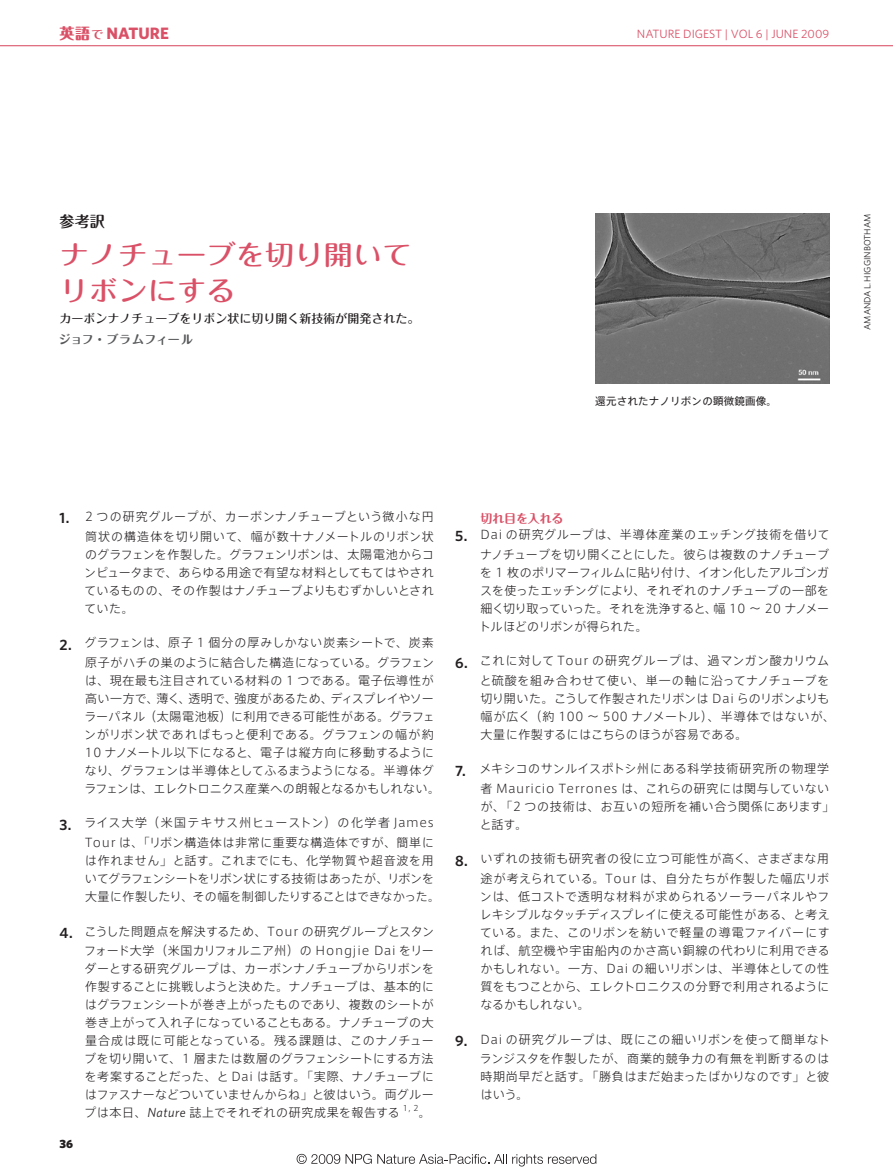
<style>
.page{position:relative;width:893px;height:1174px;background:#fff}
.page>*{position:absolute;margin:0;border:0;box-sizing:border-box;transform-origin:0 0}
.t1{font:500 27px/36px "Maru Fo Pro";letter-spacing:-.015em;color:#da5167;scale:1.1 1}
.t2{font:700 16.5px "Whitney";color:#da5167}
.t3{font:700 15px "Maru Fo Pro";color:#231f20}
.t4{font:300 12px/18px "Axis Std";letter-spacing:.03em;color:#231f20;text-align:justify}
.t5{font:300 12px/19.5px "Axis Std";letter-spacing:.055em;color:#231f20;text-align:right}
.t6{font:300 12px/19.5px "Axis Std";letter-spacing:.05em;color:#231f20;text-align:right}
.t7{font:300 12px/18px "Axis Std";letter-spacing:.005em;color:#231f20}
.t8{font:300 12px/19.5px "Axis Std";letter-spacing:.01em;color:#231f20;text-align:right}
.t9{font:300 12px/19.5px "Axis Std";letter-spacing:.06em;color:#231f20;text-align:right}
.t10{font:500 12px "Maru Fo Pro";color:#231f20}
.t11{font:12px "Whitney";color:#da5167}
.t12{font:700 12px "Maru Fo Pro";letter-spacing:.01em;color:#57585a}
.t13{font:700 12px "Maru Fo Pro";letter-spacing:-.015em;color:#da5167}
.t14{font:900 12px "Whitney";color:#231f20}
.t15{font:10.5px "Axis Std";letter-spacing:.02em;color:#231f20}
.t16{font:9px "Whitney";letter-spacing:.005em;color:#231f20}
.t17{font:300 7.8px "Axis Std";color:#231f20}
.s1{font-family:"Maru Fo Pro";font-weight:800;font-size:15px}
.s2{font-family:"Maru Fo Pro";font-size:12px}
.s3{font-family:"Whitney";font-weight:600;font-size:15px}
.s4{font-family:"Whitney";font-weight:400;font-style:italic;font-size:13.2px}
</style>
<div class="page">
<hr style="left:0;top:45px;width:893px;height:1px;background:#da5167">
<img style="left:595px;top:214px;width:234px;height:170px">
<svg style="left:297px;top:1153px;width:43px;height:10px"></svg>
<svg style="left:346px;top:1153px;width:250px;height:13px"></svg>
<h2 class="t2" style="left:60px;top:24px;width:111px"><span class="s1">英語</span><span class="s2">で</span> NATURE</h2>
<p class="t11" style="left:637px;top:27px;width:194px">NATURE DIGEST | VOL 6 | JUNE 2009</p>
<p class="t3" style="left:60px;top:209px;width:47px">参考訳</p>
<h1 class="t1" style="left:60px;top:233px;width:322px">ナノチューブを切り開いてリボンにする</h1>
<p class="t10" style="left:60px;top:309px;width:361px">カーボンナノチューブをリボン状に切り開く新技術が開発された。</p>
<p class="t12" style="left:59px;top:330px;width:136px">ジョフ・ブラムフィール</p>
<p class="t15" style="left:595px;top:393px;width:183px">還元されたナノリボンの顕微鏡画像。</p>
<p class="t16" style="left:862px;top:330px;width:118px;rotate:-90deg">AMANDAL. HIGGINBOTHAM</p>
<p class="t6" style="left:60px;top:506px;width:376px"><span class="s3">11</span> 2 つの研究グループが、カーボンナノチューブという微小な円筒状の構造体を切り開いて、幅が数十ナノメートルのリボン状</p>
<p class="t4" style="left:84px;top:544px;width:351px">のグラフェンを作製した。グラフェンリボンは、太陽電池からコンピュータまで、あらゆる用途で有望な材料としてもてはやされているものの、その作製はナノチューブよりもむずかしいとされていた。</p>
<p class="t4" style="left:60px;top:632px;width:376px;line-height:19.5px;text-align:right"><span class="s3">22</span> グラフェンは、原子 1 個分の厚みしかない炭素シートで、炭素原子がハチの巣のように結合した構造になっている。グラフェン</p>
<p class="t4" style="left:84px;top:670px;width:357px;text-align:left">は、現在最も注目されている材料の 1 つである。電子伝導性が高い一方で、薄く、透明で、強度があるため、ディスプレイやソーラーパネル（太陽電池板）に利用できる可能性がある。グラフェンがリボン状であればもっと便利である。グラフェンの幅が約10 ナノメートル以下になると、電子は縦方向に移動するようになり、グラフェンは半導体としてふるまうようになる。半導体グラフェンは、エレクトロニクス産業への朗報となるかもしれない。</p>
<p class="t5" style="left:59px;top:812px;width:376px"><span class="s3">33</span> ライス大学（米国テキサス州ヒューストン）の化学者 James<br>Tour は、「リボン構造体は非常に重要な構造体ですが、簡単に</p>
<p class="t7" style="left:85px;top:850px;width:357px">は作れません」と話す。これまでにも、化学物質や超音波を用いてグラフェンシートをリボン状にする技術はあったが、リボンを大量に作製したり、その幅を制御したりすることはできなかった。</p>
<p class="t4" style="left:60px;top:920px;width:376px;line-height:19.5px;text-align:right"><span class="s3">44</span> こうした問題点を解決するため、Tour の研究グループとスタンフォード大学（米国カリフォルニア州）の Hongjie Dai をリー</p>
<p class="t4" style="left:84px;top:958px;width:351px">ダーとする研究グループは、カーボンナノチューブからリボンを作製することに挑戦しようと決めた。ナノチューブは、基本的にはグラフェンシートが巻き上がったものであり、複数のシートが巻き上がって入れ子になっていることもある。ナノチューブの大量合成は既に可能となっている。残る課題は、このナノチューブを切り開いて、1 層または数層のグラフェンシートにする方法を考案することだった、と Dai は話す。「実際、ナノチューブにはファスナーなどついていませんからね」と彼はいう。両グループは本日、<span class="s4">Nature</span> 誌上でそれぞれの研究成果を報告する</p>
<p class="t17" style="left:403px;top:1102px;width:17px">1, 2</p>
<p class="t4" style="left:419px;top:1102px;width:13px">。</p>
<p class="t14" style="left:60px;top:1136px;width:15px">36</p>
<p class="t13" style="left:480px;top:509px;width:85px">切れ目を入れる</p>
<p class="t8" style="left:455px;top:524px;width:376px"><span class="s3">55</span> Dai の研究グループは、半導体産業のエッチング技術を借りてナノチューブを切り開くことにした。彼らは複数のナノチューブ</p>
<p class="t4" style="left:479px;top:562px;width:352px">を 1 枚のポリマーフィルムに貼り付け、イオン化したアルゴンガスを使ったエッチングにより、それぞれのナノチューブの一部を細く切り取っていった。それを洗浄すると、幅 10 ～ 20 ナノメートルほどのリボンが得られた。</p>
<p class="t9" style="left:455px;top:650px;width:376px"><span class="s3">66</span> これに対して Tour の研究グループは、過マンガン酸カリウムと硫酸を組み合わせて使い、単一の軸に沿ってナノチューブを</p>
<p class="t4" style="left:480px;top:688px;width:356px;text-align:left">切り開いた。こうして作製されたリボンは Dai らのリボンよりも幅が広く（約 100 ～ 500 ナノメートル）、半導体ではないが、大量に作製するにはこちらのほうが容易である。</p>
<p class="t5" style="left:455px;top:758px;width:376px"><span class="s3">77</span> メキシコのサンルイスポトシ州にある科学技術研究所の物理学者 Mauricio Terrones は、これらの研究には関与していない</p>
<p class="t6" style="left:480px;top:796px;width:356px;line-height:18px;text-align:left">が、「2 つの技術は、お互いの短所を補い合う関係にあります」と話す。</p>
<p class="t5" style="left:455px;top:848px;width:376px"><span class="s3">88</span> いずれの技術も研究者の役に立つ可能性が高く、さまざまな用途が考えられている。Tour は、自分たちが作製した幅広リボ</p>
<p class="t4" style="left:480px;top:886px;width:352px">ンは、低コストで透明な材料が求められるソーラーパネルやフレキシブルなタッチディスプレイに使える可能性がある、と考えている。また、このリボンを紡いで軽量の導電ファイバーにすれば、航空機や宇宙船内のかさ高い銅線の代わりに利用できるかもしれない。一方、Dai の細いリボンは、半導体としての性質をもつことから、エレクトロニクスの分野で利用されるようになるかもしれない。</p>
<p class="t5" style="left:455px;top:1028px;width:376px"><span class="s3">99</span> Dai の研究グループは、既にこの細いリボンを使って簡単なトランジスタを作製したが、商業的競争力の有無を判断するのは</p>
<p class="t4" style="left:480px;top:1066px;width:350px">時期尚早だと話す。「勝負はまだ始まったばかりなのです」と彼はいう。</p>
</div>
